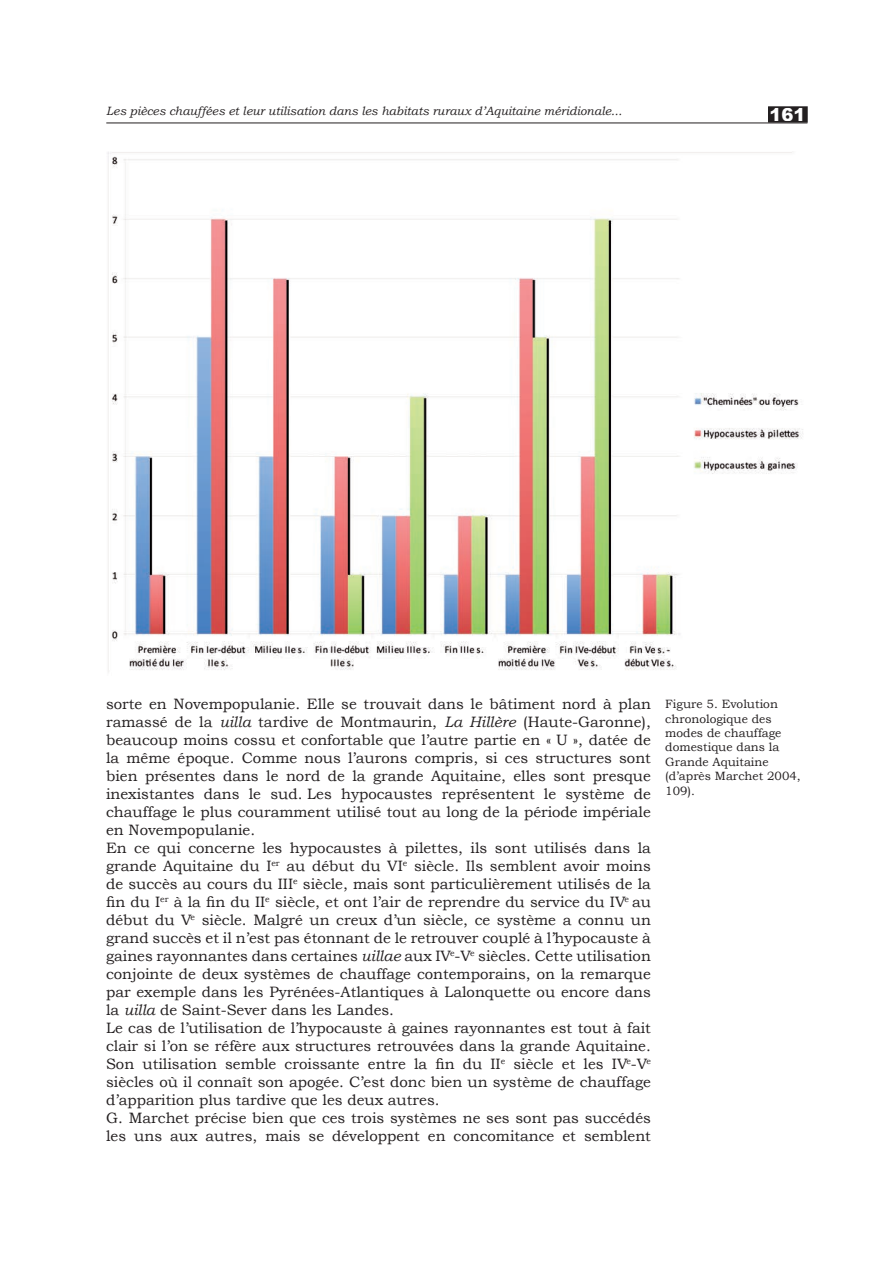
<style>
.page{position:relative;width:893px;height:1263px;background:#fff}
.page>*{position:absolute;margin:0;border:0;box-sizing:border-box;transform-origin:0 0}
.t1{font:900 18px "Arial";color:#fff}
.t2{font:15px/18px "Bookman Old Style";color:#231f20}
.t3{font:12px/14.4px "Bookman Old Style";color:#231f20}
.t4{font:italic 12px "Bookman Old Style";color:#231f20}
.s1{font-style:italic}
</style>
<div class="page">
<img style="left:107px;top:152px;width:696px;height:520px">
<hr style="left:106px;top:123px;width:701px;height:1px;background:#231f20">
<div style="left:769px;top:107px;width:38px;height:15px;background:#231f20"></div>
<div style="left:768px;top:106px;width:40px;height:17px;border:2px solid #231f20"></div>
<p class="t4" style="left:106px;top:104px;width:517px">Les pièces chauffées et leur utilisation dans les habitats ruraux d’Aquitaine méridionale...</p>
<p class="t1" style="left:769px;top:101px;width:38px">161</p>
<p class="t2" style="left:106px;top:695px;width:546px">sorte en Novempopulanie. Elle se trouvait dans le bâtiment nord à plan ramassé de la <span class="s1">uilla</span> tardive de Montmaurin, <span class="s1">La Hillère</span> (Haute-Garonne), beaucoup moins cossu et confortable que l’autre partie en « U », datée de la même époque. Comme nous l’aurons compris, si ces structures sont bien présentes dans le nord de la grande Aquitaine, elles sont presque inexistantes dans le sud. Les hypocaustes représentent le système de chauffage le plus couramment utilisé tout au long de la période impériale en Novempopulanie.<br>En ce qui concerne les hypocaustes à pilettes, ils sont utilisés dans la grande Aquitaine du I<sup>er</sup> au début du VI<sup>e</sup> siècle. Ils semblent avoir moins de succès au cours du III<sup>e</sup> siècle, mais sont particulièrement utilisés de la fin du I<sup>er</sup> à la fin du II<sup>e</sup> siècle, et ont l’air de reprendre du service du IV<sup>e</sup> au début du V<sup>e</sup> siècle. Malgré un creux d’un siècle, ce système a connu un grand succès et il n’est pas étonnant de le retrouver couplé à l’hypocauste à gaines rayonnantes dans certaines <span class="s1">uillae</span> aux IV<sup>e</sup>-V<sup>e</sup> siècles. Cette utilisation conjointe de deux systèmes de chauffage contemporains, on la remarque par exemple dans les Pyrénées-Atlantiques à Lalonquette ou encore dans la <span class="s1">uilla</span> de Saint-Sever dans les Landes.<br>Le cas de l’utilisation de l’hypocauste à gaines rayonnantes est tout à fait clair si l’on se réfère aux structures retrouvées dans la grande Aquitaine.<br>Son utilisation semble croissante entre la fin du II<sup>e</sup> siècle et les IV<sup>e</sup>-V<sup>e </sup>siècles où il connaît son apogée. C’est donc bien un système de chauffage d’apparition plus tardive que les deux autres.<br>G. Marchet précise bien que ces trois systèmes ne ses sont pas succédés les uns aux autres, mais se développent en concomitance et semblent</p>
<p class="t3" style="left:665px;top:697px;width:137px">Figure 5. Evolution chronologique des modes de chauffage domestique dans la<br>Grande Aquitaine (d’après Marchet 2004,<br>109).</p>
</div>
